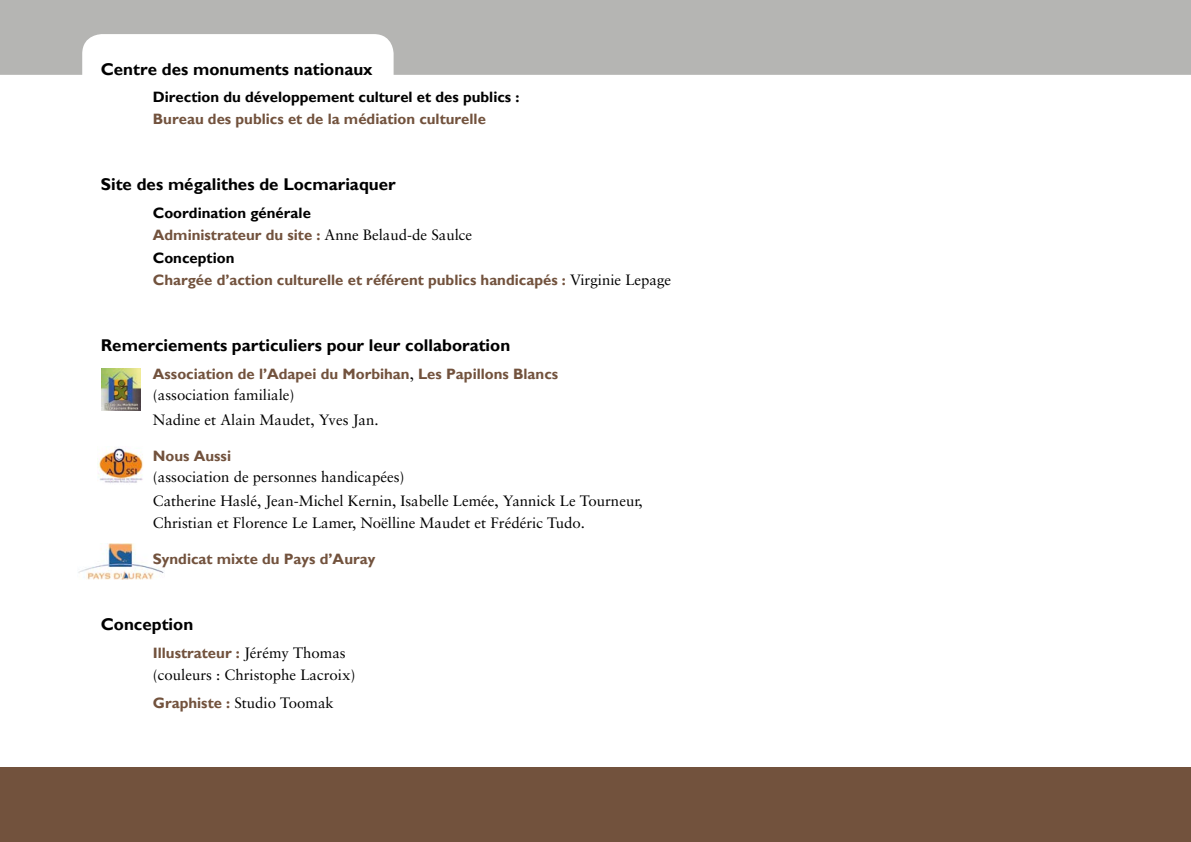
<style>
.page{position:relative;width:1191px;height:842px;background:#fff}
.page>*{position:absolute;margin:0;border:0;box-sizing:border-box;transform-origin:0 0}
.t1{font:700 17px "Gill Sans";color:#000}
.t2{font:700 15px/23.4px "Gill Sans";color:#72523d}
.t3{font:15px/24.4px "Sabon";color:#000}
.t4{font:700 15px "Gill Sans";color:#000}
.s1{font-family:"Sabon";font-weight:400;color:#000}
.s2{color:#000}
.s3{font-family:"Gill Sans";font-weight:700;color:#72523d}
</style>
<div class="page">
<svg style="left:0;top:0;width:1191px;height:75px;background:#bfbfbd"></svg>
<div style="left:0;top:767px;width:1191px;height:75px;background:#72523d"></div>
<img style="left:78px;top:543px;width:86px;height:36px">
<img style="left:102px;top:368px;width:38px;height:42px">
<img style="left:97px;top:448px;width:46px;height:35px">
<p class="t1" style="left:101px;top:59px;width:273px">Centre des monuments nationaux</p>
<p class="t4" style="left:153px;top:88px;width:368px">Direction du développement culturel et des publics :</p>
<p class="t2" style="left:101px;top:108px;width:32px">B</p>
<p class="t2" style="left:163px;top:108px;width:324px">ureau des publics et de la médiation culturelle</p>
<p class="t1" style="left:101px;top:175px;width:296px">Site des mégalithes de Locmariaquer</p>
<p class="t4" style="left:101px;top:204px;width:33px">C</p>
<p class="t4" style="left:164px;top:204px;width:148px">oordination générale</p>
<p class="t2" style="left:101px;top:223px;width:33px">A</p>
<p class="t2" style="left:153px;top:223px;width:321px;text-indent:12px">dministrateur du site : <span class="s1">Anne Belaud-de Saulce<br></span><span class="s2">Conception</span></p>
<p class="t2" style="left:101px;top:269px;width:33px">C</p>
<p class="t2" style="left:164px;top:269px;width:508px">hargée d’action culturelle et référent publics handicapés : <span class="s1">Virginie Lepage</span></p>
<p class="t1" style="left:101px;top:336px;width:411px">Remerciements particuliers pour leur collaboration</p>
<p class="t2" style="left:153px;top:362px;width:407px">Association de l’Adapei du Morbihan<span class="s1">,</span> Les Papillons Blancs</p>
<p class="t3" style="left:153px;top:383px;width:227px">(association familiale)<br>Nadine et Alain Maudet, Yves Jan.</p>
<p class="t2" style="left:153px;top:444px;width:80px">Nous Aussi</p>
<p class="t3" style="left:153px;top:464px;width:491px">(association de personnes handicapées)<br>Catherine Haslé, Jean-Michel Kernin, Isabelle Lemée, Yannick Le Tourneur,</p>
<p class="t3" style="left:153px;top:511px;width:434px">Christian et Florence Le Lamer, Noëlline Maudet et Frédéric Tudo.</p>
<p class="t2" style="left:153px;top:548px;width:224px">Syndicat mixte du Pays d’Auray</p>
<p class="t1" style="left:101px;top:615px;width:94px">Conception</p>
<p class="t2" style="left:153px;top:641px;width:194px">Illustrateur : <span class="s1">Jérémy Thomas</span></p>
<p class="t3" style="left:153px;top:661px;width:204px;line-height:27.7px">(couleurs : Christophe Lacroix)<br><span class="s3">Graphiste :</span> Studio Toomak</p>
</div>
